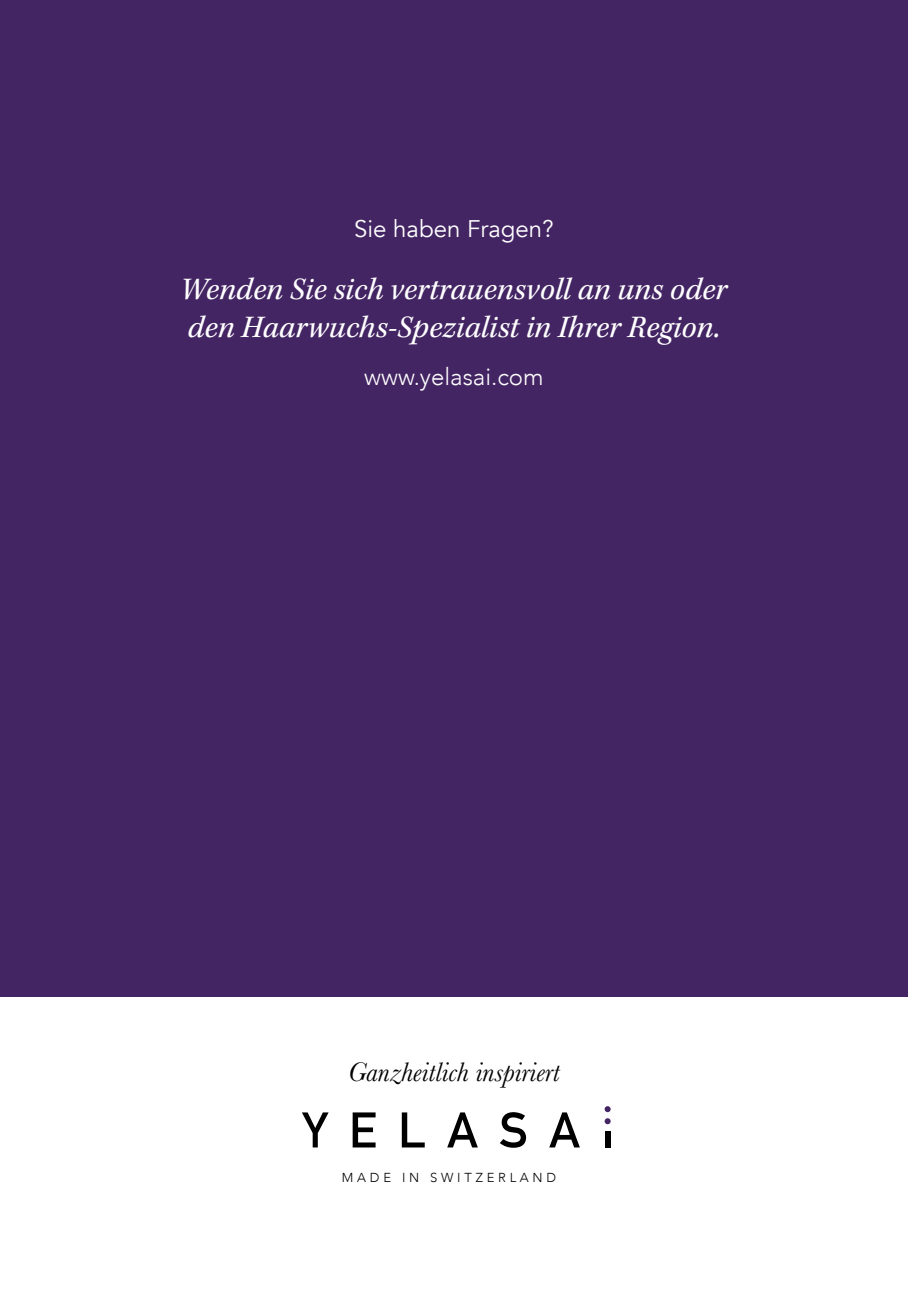
<style>
.page{position:relative;width:908px;height:1304px;background:#fff}
.page>*{position:absolute;margin:0;border:0;box-sizing:border-box;transform-origin:0 0}
.t1{font:italic 32px/38.4px "Kepler Std";color:#fff}
.t2{font:italic 27.8px "Baskerville";color:#000}
.t3{font:300 24px "Avenir";color:#fff}
.t4{font:24px "Avenir";color:#fff}
.t5{font:300 13px "Avenir";letter-spacing:.29em;color:#000}
</style>
<div class="page">
<div style="left:0;top:0;width:907px;height:997px;background:#442564"></div>
<svg style="left:302px;top:1112px;width:26px;height:35px"></svg>
<svg style="left:352px;top:1112px;width:23px;height:35px"></svg>
<svg style="left:401px;top:1112px;width:23px;height:35px"></svg>
<svg style="left:447px;top:1112px;width:30px;height:35px"></svg>
<svg style="left:500px;top:1112px;width:26px;height:36px"></svg>
<svg style="left:549px;top:1112px;width:30px;height:35px"></svg>
<div style="left:604px;top:1131px;width:6px;height:16px;background:#000"></div>
<svg style="left:604px;top:1118px;width:6px;height:6px"></svg>
<svg style="left:604px;top:1106px;width:6px;height:6px"></svg>
<p class="t4" style="left:354px;top:214px;width:201px">Sie haben Fragen?</p>
<p class="t1" style="left:180px;top:271px;width:548px">Wenden Sie sich vertrauensvoll an uns oder den Haarwuchs-Spezialist in Ihrer Region.</p>
<p class="t3" style="left:364px;top:362px;width:181px">www.yelasai.com</p>
<p class="t2" style="left:348px;top:1053px;width:213px">Ganzheitlich inspiriert</p>
<p class="t5" style="left:342px;top:1170px;width:216px">MADE IN SWITZERLAND</p>
</div>
